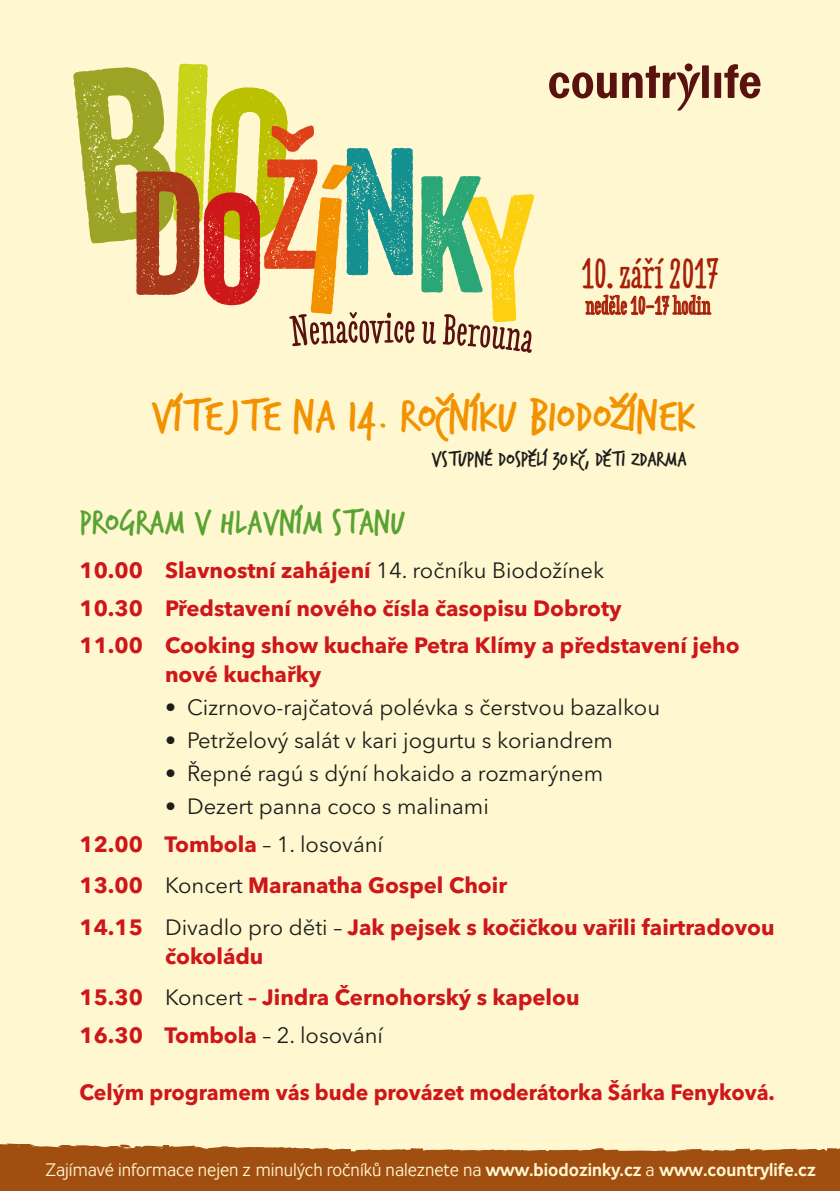
<style>
.page{position:relative;width:840px;height:1191px;background:#fff}
.page>*{position:absolute;margin:0;border:0;box-sizing:border-box;transform-origin:0 0}
.t1{font:48px "Country Script";color:#f39200}
.t2{font:700 41.8px "Love Potion No 10";color:#a61f07}
.t3{font:36px "Country Script";color:#58a332}
.t4{font:700 25px "Love Potion No 10";color:#a61f07}
.t5{font:700 22px/37.6px "Avenir Next LT Pro";color:#cd171a}
.t6{font:22px/37.6px "Avenir Next LT Pro";color:#1d1d1b}
.t7{font:700 22px "Avenir Next LT Pro";color:#cd171a;scale:.96 1}
.t8{font:22px "Country Script";color:#1d1d1b}
.t9{font:18px "Zeppelin 31";color:#fff7d0}
.s1{font-weight:400;color:#1d1d1b}
.s2{font-weight:700;color:#cd171a}
.s3{font-weight:700}
</style>
<div class="page">
<div style="left:0;top:0;width:839px;height:1191px;background:#fff7d0"></div>
<svg style="left:585px;top:294px;width:126px;height:21px"></svg>
<svg style="left:73px;top:64px;width:341px;height:282px"></svg>
<svg style="left:421px;top:176px;width:112px;height:177px"></svg>
<svg style="left:0;top:1145px;width:839px;height:15px"></svg>
<svg style="left:0;top:1143px;width:33px;height:6px"></svg>
<svg style="left:59px;top:1144px;width:145px;height:7px"></svg>
<svg style="left:311px;top:1147px;width:18px;height:5px"></svg>
<svg style="left:408px;top:1147px;width:19px;height:4px"></svg>
<svg style="left:495px;top:1148px;width:51px;height:6px"></svg>
<div style="left:0;top:1160px;width:839px;height:31px;background:#a14e11"></div>
<svg style="left:549px;top:72px;width:67px;height:26px"></svg>
<svg style="left:622px;top:63px;width:138px;height:48px"></svg>
<h2 class="t2" style="left:581px;top:249px;width:139px">10. září 2017</h2>
<p class="t4" style="left:585px;top:291px;width:127px">neděle 10–17 hodin</p>
<h1 class="t1" style="left:150px;top:392px;width:546px">VÍTEJTE NA 14. ROČNÍKU BIODOŽÍNEK</h1>
<p class="t8" style="left:431px;top:448px;width:257px">VSTUPNÉ DOSPĚLÍ 30KČ, DĚTI ZDARMA</p>
<h3 class="t3" style="left:79px;top:505px;width:327px">PROGRAM V HLAVNÍM STANU</h3>
<p class="t5" style="left:79px;top:551px;width:661px">10.00 Slavnostní zahájení <span class="s1">14. ročníku Biodožínek<br></span>10.30 Představení nového čísla časopisu Dobroty<br>11.00 Cooking show kuchaře Petra Klímy a představení jeho</p>
<p class="t5" style="left:165px;top:655px;width:157px">nové kuchařky</p>
<p class="t6" style="left:165px;top:689px;width:496px">• Cizrnovo-rajčatová polévka s čerstvou bazalkou</p>
<p class="t6" style="left:165px;top:722px;width:449px">• Petrželový salát v kari jogurtu s koriandrem</p>
<p class="t6" style="left:165px;top:755px;width:439px">• Řepné ragú s dýní hokaido a rozmarýnem</p>
<p class="t6" style="left:79px;top:788px;width:410px;text-indent:85px">• Dezert panna coco s malinami<br><span class="s2">12.00 Tombola</span> – 1. losování</p>
<p class="t5" style="left:79px;top:865px;width:696px;line-height:41.4px">13.00 <span class="s1">Koncert</span> Maranatha Gospel Choir<br>14.15 <span class="s1">Divadlo pro děti –</span> Jak pejsek s kočičkou vařili fairtradovou</p>
<p class="t5" style="left:79px;top:935px;width:501px;line-height:41.4px;text-indent:85px">čokoládu<br>15.30 <span class="s1">Koncert</span> – Jindra Černohorský s kapelou</p>
<p class="t5" style="left:79px;top:1016px;width:305px">16.30 Tombola <span class="s1">– 2. losování</span></p>
<p class="t7" style="left:79px;top:1079px;width:725px">Celým programem vás bude provázet moderátorka Šárka Fenyková.</p>
<p class="t9" style="left:45px;top:1160px;width:771px">Zajímavé informace nejen z minulých ročníků naleznete na <span class="s3">www.biodozinky.cz</span> a <span class="s3">www.countrylife.cz</span></p>
</div>
